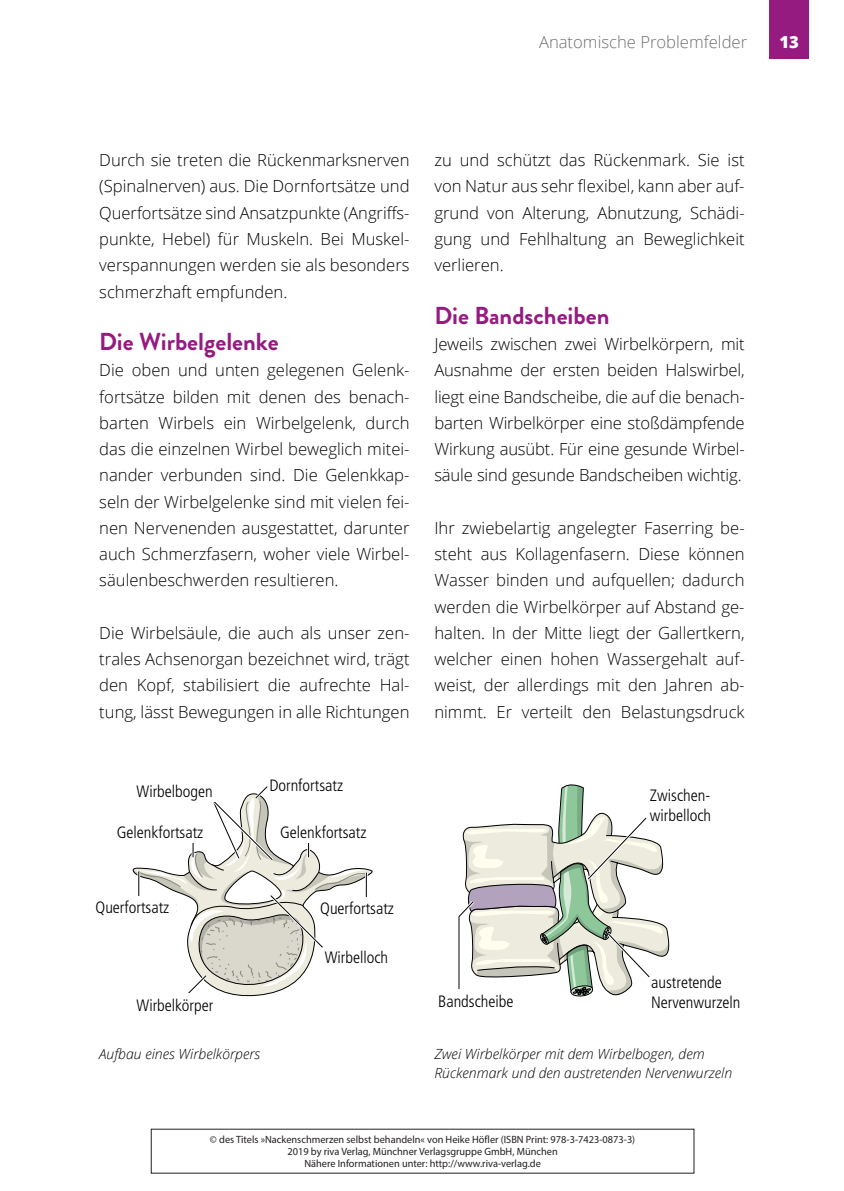
<style>
.page{position:relative;width:844px;height:1191px;background:#fff}
.page>*{position:absolute;margin:0;border:0;box-sizing:border-box;transform-origin:0 0}
.t1{font:700 24.5px "Brandon Grotesque";color:#951b81}
.t2{font:300 16.62px/26.2px "Open Sans";color:#000;text-align:justify}
.t3{font:300 16.62px "Open Sans";color:#706f6f}
.t4{font:800 16.62px "Open Sans";color:#fff}
.t5{font:300 condensed 16.45px/20.1px "Frutiger LT Std";color:#000}
.t6{font:16.45px/19.6px "Meta Plus Normal";color:#000;text-align:center;scale:.95 1}
.t7{font:15.4px "Meta Plus Normal";color:#000}
.t8{font:italic 300 14px/19.2px "Open Sans";color:#000}
.t9{font:10.5px/12.2px "Myriad Pro";color:#231f20;text-align:center}
</style>
<div class="page">
<div style="left:769px;top:0;width:39px;height:59px;background:#951b81"></div>
<svg style="left:132px;top:786px;width:239px;height:211px"></svg>
<div style="left:269px;top:773px;width:118px;height:22px;background:#fff"></div>
<div style="left:280px;top:821px;width:118px;height:22px;background:#fff"></div>
<div style="left:117px;top:821px;width:99px;height:22px;background:#fff"></div>
<div style="left:136px;top:780px;width:95px;height:22px;background:#fff"></div>
<div style="left:320px;top:897px;width:118px;height:22px;background:#fff"></div>
<div style="left:95px;top:896px;width:81px;height:21px;background:#fff"></div>
<div style="left:324px;top:945px;width:118px;height:22px;background:#fff"></div>
<div style="left:136px;top:993px;width:87px;height:22px;background:#fff"></div>
<svg style="left:458px;top:784px;width:212px;height:213px"></svg>
<div style="left:649px;top:784px;width:74px;height:40px;background:#fff"></div>
<div style="left:651px;top:973px;width:117px;height:36px;background:#fff"></div>
<div style="left:438px;top:989px;width:118px;height:22px;background:#fff"></div>
<p class="t3" style="left:539px;top:31px;width:209px">Anatomische Problemfelder</p>
<p class="t4" style="left:779px;top:30px;width:21px">13</p>
<p class="t2" style="left:99px;top:147px;width:312px">Durch sie treten die Rückenmarksnerven (Spinalnerven) aus. Die Dornfortsätze und Querfortsätze sind Ansatzpunkte (Angriffs&shy;punkte, Hebel) für Muskeln. Bei Muskel&shy;verspannungen werden sie als besonders schmerzhaft empfunden.</p>
<h1 class="t1" style="left:99px;top:324px;width:181px">Die Wirbelgelenke</h1>
<p class="t2" style="left:99px;top:357px;width:312px">Die oben und unten gelegenen Gelenk&shy;fortsätze bilden mit denen des benach&shy;barten Wirbels ein Wirbelgelenk, durch das die einzelnen Wirbel beweglich mitei&shy;nander verbunden sind. Die Gelenkkap&shy;seln der Wirbelgelenke sind mit vielen fei&shy;nen Nervenenden ausgestattet, darunter auch Schmerzfasern, woher viele Wirbel&shy;säulenbeschwerden resultieren.</p>
<p class="t2" style="left:99px;top:619px;width:312px">Die Wirbelsäule, die auch als unser zen&shy;trales Achsenorgan bezeichnet wird, trägt den Kopf, stabilisiert die aufrechte Hal&shy;tung, lässt Bewegungen in alle Richtungen</p>
<p class="t5" style="left:136px;top:781px;width:78px">Wirbelbogen</p>
<p class="t7" style="left:144px;top:782px;width:84px">Wirbelbogen</p>
<p class="t7" style="left:119px;top:825px;width:96px">Gelenkfortsatz</p>
<p class="t5" style="left:117px;top:822px;width:88px">Gelenkfortsatz</p>
<p class="t7" style="left:270px;top:774px;width:82px">Dornfortsatz</p>
<p class="t7" style="left:280px;top:825px;width:96px">Gelenkfortsatz</p>
<p class="t2" style="left:434px;top:147px;width:312px">zu und schützt das Rückenmark. Sie ist von Natur aus sehr flexibel, kann aber auf&shy;grund von Alterung, Abnutzung, Schädi&shy;gung und Fehlhaltung an Beweglichkeit verlieren.</p>
<h1 class="t1" style="left:434px;top:298px;width:176px">Die Bandscheiben</h1>
<p class="t2" style="left:434px;top:330px;width:312px">Jeweils zwischen zwei Wirbelkörpern, mit Ausnahme der ersten beiden Halswirbel, liegt eine Bandscheibe, die auf die benach&shy;barten Wirbelkörper eine stoßdämpfende Wirkung ausübt. Für eine gesunde Wirbel&shy;säule sind gesunde Bandscheiben wichtig.</p>
<p class="t2" style="left:434px;top:514px;width:312px">Ihr zwiebelartig angelegter Faserring be&shy;steht aus Kollagenfasern. Diese können Wasser binden und aufquellen; dadurch werden die Wirbelkörper auf Abstand ge&shy;halten. In der Mitte liegt der Gallertkern, welcher einen hohen Wassergehalt auf&shy;weist, der allerdings mit den Jahren ab&shy;nimmt. Er verteilt den Belastungsdruck</p>
<p class="t6" style="left:670px;top:783px;width:52px">chen&shy;be loch</p>
<p class="t5" style="left:649px;top:785px;width:63px">Zwischen&shy;wirbelloch</p>
<p class="t5" style="left:95px;top:897px;width:75px">Querfortsatz</p>
<p class="t5" style="left:320px;top:898px;width:75px">Querfortsatz</p>
<p class="t5" style="left:324px;top:947px;width:65px">Wirbelloch</p>
<p class="t5" style="left:136px;top:995px;width:78px">Wirbelkörper</p>
<p class="t6" style="left:463px;top:990px;width:63px">dscheibe</p>
<p class="t7" style="left:325px;top:897px;width:82px">Querfortsatz</p>
<p class="t7" style="left:95px;top:897px;width:82px">Querfortsatz</p>
<p class="t7" style="left:325px;top:946px;width:70px">Wirbelloch</p>
<p class="t5" style="left:438px;top:991px;width:77px">Bandscheibe</p>
<p class="t7" style="left:139px;top:992px;width:85px">Wirbelkörper</p>
<p class="t6" style="left:650px;top:971px;width:104px">tretende<br>Nervenwurzeln</p>
<p class="t5" style="left:651px;top:972px;width:72px">austretende</p>
<p class="t8" style="left:99px;top:1043px;width:162px">Aufbau eines Wirbelkörpers</p>
<p class="t8" style="left:434px;top:1043px;width:299px">Zwei Wirbelkörper mit dem Wirbelbogen, dem<br>Rückenmark und den austretenden Nervenwurzeln</p>
<p class="t9" style="left:210px;top:1133px;width:426px">© des Titels »Nackenschmerzen selbst behandeln« von Heike Höfler (ISBN Print: 978-3-7423-0873-3)<br>2019 by riva Verlag, Münchner Verlagsgruppe GmbH, München<br>Nähere Informationen unter: http://www.riva-verlag.de</p>
</div>
